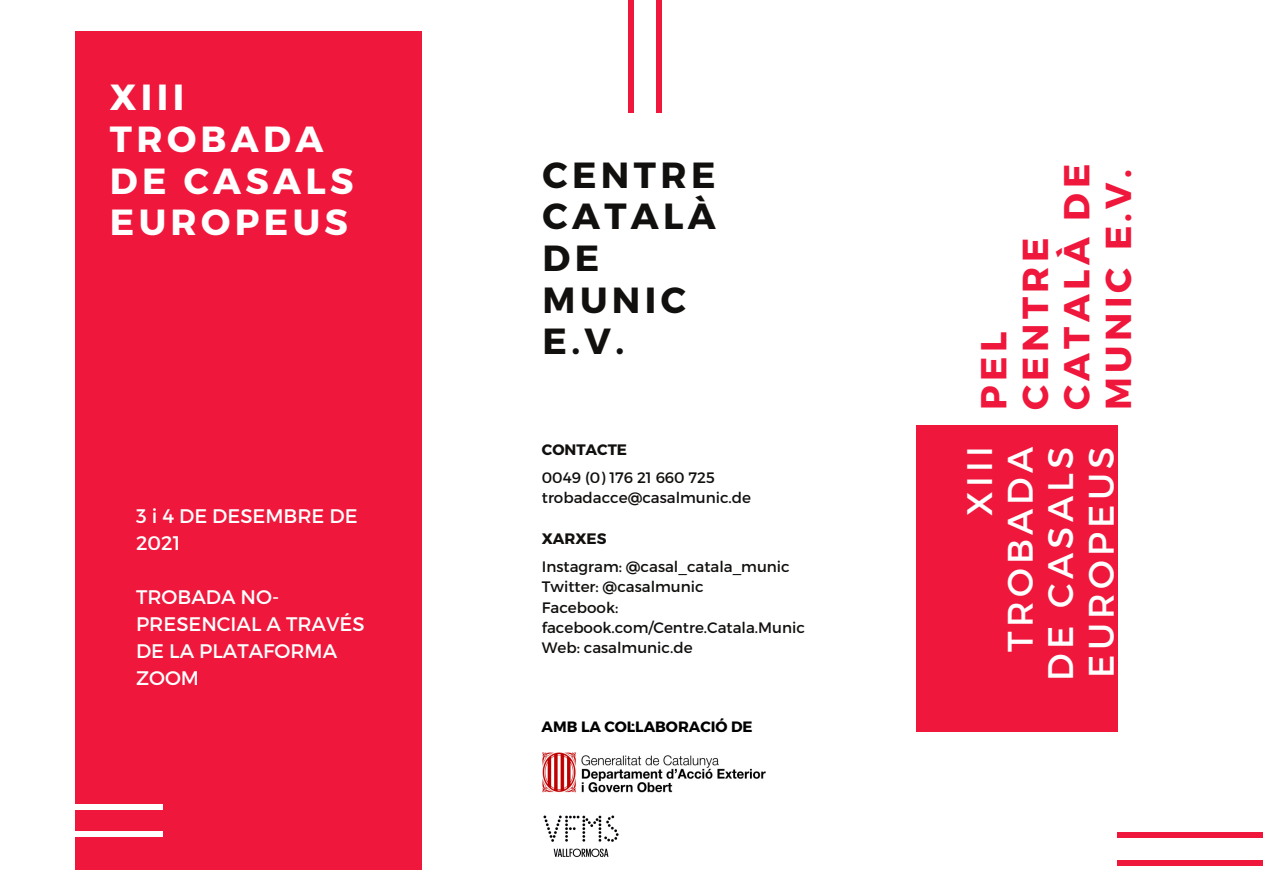
<style>
.page{position:relative;width:1263px;height:894px;background:#fff}
.page>*{position:absolute;margin:0;border:0;box-sizing:border-box;transform-origin:0 0}
.t1{font:700 36.3px/41.5px "Montserrat";letter-spacing:.12em;color:#fff}
.t2{font:700 36.3px/41.5px "Montserrat";letter-spacing:.12em;color:#12100e}
.t3{font:700 36.15px/41.5px "Montserrat";letter-spacing:.12em;color:#ef173b}
.t4{font:35.4px/40.5px "Montserrat";letter-spacing:.12em;color:#fff;text-align:right}
.t5{font:19.65px/27px "Montserrat";color:#fff}
.t6{font:15.15px/20.2px "Montserrat";color:#12100e}
.t7{font:700 15.15px "Montserrat";color:#12100e}
.t8{font:700 15px "Montserrat";color:#000}
</style>
<div class="page">
<div style="left:75px;top:31px;width:347px;height:838px;background:#ef173b"></div>
<div style="left:916px;top:425px;width:201px;height:306px;background:#ef173b"></div>
<div style="left:1118px;top:832px;width:145px;height:5px;background:#ef173b"></div>
<div style="left:1118px;top:859px;width:145px;height:6px;background:#ef173b"></div>
<div style="left:628px;top:0;width:6px;height:112px;background:#ef173b"></div>
<div style="left:656px;top:0;width:5px;height:112px;background:#ef173b"></div>
<div style="left:0;top:803px;width:163px;height:6px;background:#fff"></div>
<div style="left:0;top:831px;width:163px;height:5px;background:#fff"></div>
<img style="left:543px;top:815px;width:76px;height:42px">
<img style="left:543px;top:752px;width:222px;height:40px">
<p class="t1" style="left:110px;top:75px;width:245px">XIII<br>TROBADA<br>DE CASALS<br>EUROPEUS</p>
<p class="t5" style="left:136px;top:501px;width:223px">3 i 4 DE DESEMBRE DE<br>2021</p>
<p class="t5" style="left:136px;top:582px;width:230px">TROBADA NO-<br>PRESENCIAL A TRAVÉS<br>DE LA PLATAFORMA<br>ZOOM</p>
<p class="t2" style="left:543px;top:152px;width:175px">CENTRE<br>CATALÀ<br>DE<br>MUNIC<br>E.V.</p>
<p class="t7" style="left:542px;top:440px;width:87px">CONTACTE</p>
<p class="t6" style="left:542px;top:466px;width:174px">0049 (0) 176 21 660 725</p>
<p class="t6" style="left:542px;top:486px;width:211px">trobadacce@casalmunic.de</p>
<p class="t7" style="left:542px;top:529px;width:66px">XARXES</p>
<p class="t6" style="left:542px;top:555px;width:249px">Instagram: @casal_catala_munic</p>
<p class="t6" style="left:542px;top:576px;width:163px">Twitter: @casalmunic</p>
<p class="t6" style="left:542px;top:596px;width:265px">Facebook: facebook.com/Centre.Catala.Munic</p>
<p class="t6" style="left:542px;top:636px;width:152px">Web: casalmunic.de</p>
<p class="t8" style="left:542px;top:717px;width:213px">AMB LA COL·LABORACIÓ DE</p>
<p class="t3" style="left:971px;top:410px;width:79px;rotate:-90deg">PEL</p>
<p class="t3" style="left:1012px;top:410px;width:247px;rotate:-90deg">CENTRE<br>CATALÀ DE<br>MUNIC E.V.</p>
<p class="t4" style="left:957px;top:680px;width:235px;rotate:-90deg">XIII<br>TROBADA<br>DE CASALS<br>EUROPEUS</p>
</div>
